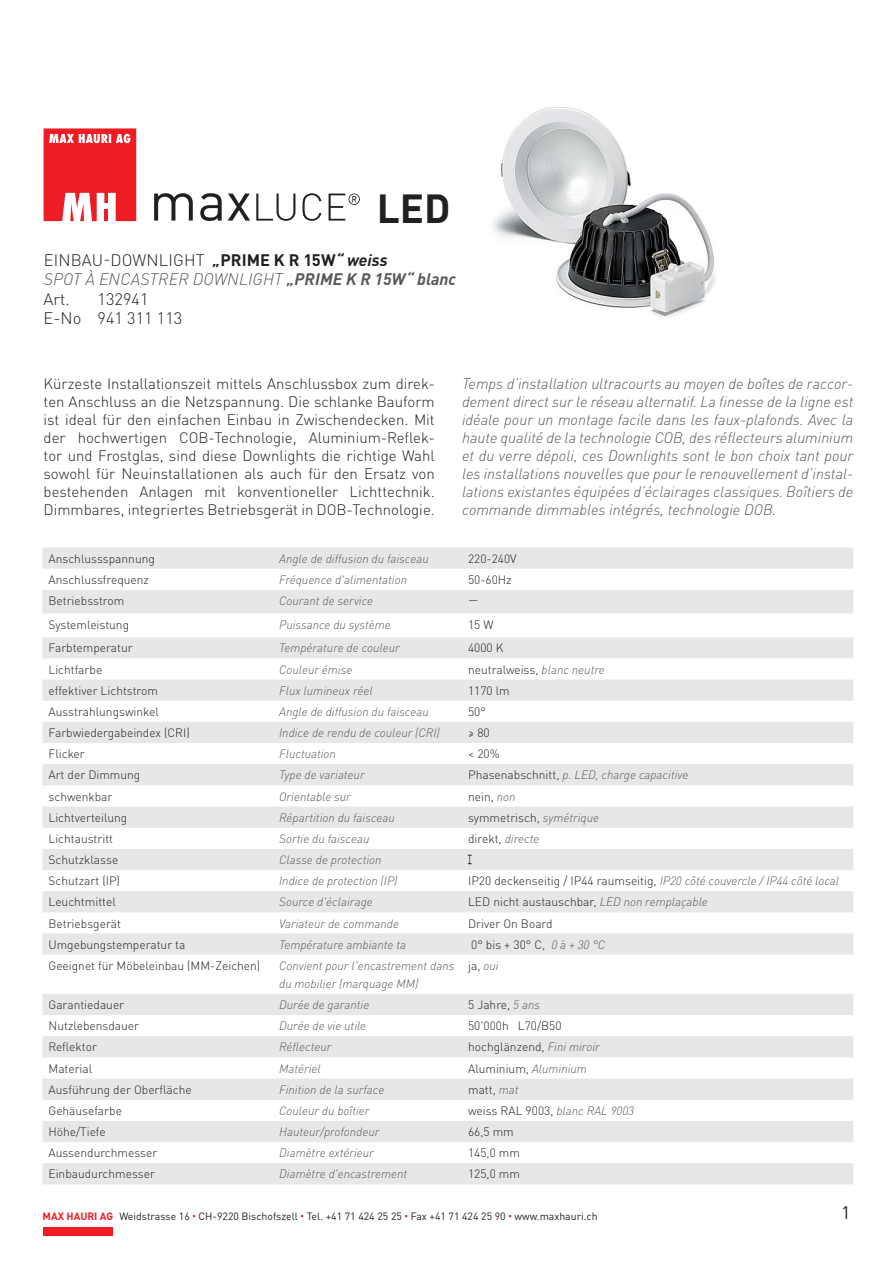
<style>
.page{position:relative;width:893px;height:1263px;background:#fff}
.page>*{position:absolute;margin:0;border:0;box-sizing:border-box;transform-origin:0 0}
.t1{font:700 40.2px "DINOT";color:#231f20}
.t2{font:18px "DINOT";color:#231f20}
.t3{font:italic 300 16.5px/19.5px "DINOT";letter-spacing:.01em;color:#57585a}
.t4{font:300 16.5px/19.5px "DINOT";color:#231f20}
.t5{font:italic 300 15px/18px "DINOT";color:#57585a;text-align:justify}
.t6{font:300 15px/18px "DINOT";color:#231f20;text-align:justify}
.t7{font:300 12px "DINOT";color:#231f20}
.t8{font:italic 300 12px/18px "DINOT";color:#57585a}
.t9{font:10.5px "DINOT";color:#231f20}
.s1{font-style:normal;color:#231f20}
.s2{font-weight:700;color:#231f20}
.s3{font-weight:700;font-style:normal;color:#231f20}
.s4{font-weight:700}
.s5{font-style:italic;color:#57585a}
.s6{font-weight:700;color:#ee1d23}
.s7{font-family:"Arial";font-weight:900;color:#ee1d23}
</style>
<div class="page">
<img style="left:493px;top:107px;width:223px;height:210px">
<svg style="left:44px;top:128px;width:92px;height:93px"></svg>
<svg style="left:154px;top:193px;width:39px;height:28px"></svg>
<svg style="left:200px;top:193px;width:22px;height:28px"></svg>
<svg style="left:228px;top:194px;width:22px;height:27px"></svg>
<svg style="left:256px;top:194px;width:39px;height:27px"></svg>
<svg style="left:302px;top:193px;width:19px;height:28px"></svg>
<svg style="left:329px;top:194px;width:31px;height:27px"></svg>
<svg style="left:43px;top:547px;width:810px;height:637px"></svg>
<div style="left:43px;top:1227px;width:70px;height:8px;background:#ee1d23"></div>
<h1 class="t1" style="left:377px;top:182px;width:75px">LED</h1>
<h3 class="t3" style="left:44px;top:250px;width:414px"><span class="s1">EINBAU-DOWNLIGHT</span> <span class="s2">„</span><span class="s3">PRIME K R 15W</span><span class="s2">“ weiss<br></span>SPOT À ENCASTRER DOWNLIGHT <span class="s4">„PRIME K R 15W“ blanc<br></span><span class="s1">Art.</span></h3>
<h3 class="t4" style="left:44px;top:289px;width:140px;text-indent:54px">132941<br>E-No 941 311 113</h3>
<p class="t6" style="left:44px;top:374px;width:393px">Kürzeste Installationszeit mittels Anschlussbox zum direk&shy;ten Anschluss an die Netzspannung. Die schlanke Bauform ist ideal für den einfachen Einbau in Zwischendecken. Mit der hochwertigen COB-Technologie, Aluminium-Reflek&shy;tor und Frostglas, sind diese Downlights die richtige Wahl sowohl für Neuinstallationen als auch für den Ersatz von bestehenden Anlagen mit konventioneller Lichttechnik.<br>Dimmbares, integriertes Betriebsgerät in DOB-Technologie.</p>
<p class="t5" style="left:462px;top:374px;width:393px">Temps d’installation ultracourts au moyen de boîtes de raccor&shy;dement direct sur le réseau alternatif. La finesse de la ligne est idéale pour un montage facile dans les faux-plafonds. Avec la haute qualité de la technologie COB, des réflecteurs aluminium et du verre dépoli, ces Downlights sont le bon choix tant pour les installations nouvelles que pour le renouvellement d’instal&shy;lations existantes équipées d’éclairages classiques. Boîtiers de commande dimmables intégrés, technologie DOB.</p>
<p class="t7" style="left:49px;top:551px;width:108px">Anschlussspannung</p>
<p class="t8" style="left:279px;top:549px;width:151px">Angle de diffusion du faisceau</p>
<p class="t7" style="left:468px;top:551px;width:50px">220-240V</p>
<p class="t7" style="left:49px;top:572px;width:102px">Anschlussfrequenz</p>
<p class="t8" style="left:279px;top:570px;width:129px">Fréquence d'alimentation</p>
<p class="t7" style="left:468px;top:572px;width:45px">50-60Hz</p>
<p class="t7" style="left:49px;top:593px;width:77px">Betriebsstrom</p>
<p class="t8" style="left:279px;top:592px;width:95px">Courant de service</p>
<p class="t7" style="left:468px;top:593px;width:12px">—</p>
<p class="t7" style="left:49px;top:617px;width:82px">Systemleistung</p>
<p class="t8" style="left:279px;top:615px;width:113px">Puissance du système</p>
<p class="t7" style="left:468px;top:617px;width:27px">15 W</p>
<p class="t7" style="left:49px;top:641px;width:86px">Farbtemperatur</p>
<p class="t8" style="left:279px;top:639px;width:122px">Température de couleur</p>
<p class="t7" style="left:468px;top:641px;width:37px">4000 K</p>
<p class="t7" style="left:49px;top:662px;width:55px">Lichtfarbe</p>
<p class="t8" style="left:279px;top:660px;width:75px">Couleur émise</p>
<p class="t7" style="left:468px;top:662px;width:138px">neutralweiss, <span class="s5">blanc neutre</span></p>
<p class="t7" style="left:49px;top:683px;width:111px">effektiver Lichtstrom</p>
<p class="t8" style="left:279px;top:681px;width:95px">Flux lumineux réel</p>
<p class="t7" style="left:468px;top:683px;width:43px">1170 lm</p>
<p class="t7" style="left:49px;top:704px;width:112px">Ausstrahlungswinkel</p>
<p class="t8" style="left:279px;top:702px;width:151px">Angle de diffusion du faisceau</p>
<p class="t7" style="left:468px;top:704px;width:19px">50°</p>
<p class="t7" style="left:49px;top:725px;width:143px">Farbwiedergabeindex (CRI)</p>
<p class="t8" style="left:279px;top:724px;width:162px">Indice de rendu de couleur (CRI)</p>
<p class="t7" style="left:468px;top:725px;width:23px">≥ 80</p>
<p class="t7" style="left:49px;top:746px;width:38px">Flicker</p>
<p class="t8" style="left:279px;top:745px;width:58px">Fluctuation</p>
<p class="t7" style="left:468px;top:746px;width:33px">&lt; 20%</p>
<p class="t7" style="left:49px;top:768px;width:93px">Art der Dimmung</p>
<p class="t8" style="left:279px;top:766px;width:87px">Type de variateur</p>
<p class="t8" style="left:468px;top:766px;width:222px"><span class="s1">Phasenabschnitt,</span> p. LED, charge capacitive</p>
<p class="t7" style="left:49px;top:789px;width:65px">schwenkbar</p>
<p class="t8" style="left:279px;top:787px;width:73px">Orientable sur</p>
<p class="t7" style="left:468px;top:789px;width:49px">nein, <span class="s5">non</span></p>
<p class="t7" style="left:49px;top:810px;width:80px">Lichtverteilung</p>
<p class="t8" style="left:279px;top:808px;width:117px">Répartition du faisceau</p>
<p class="t7" style="left:468px;top:810px;width:132px">symmetrisch, <span class="s5">symétrique</span></p>
<p class="t7" style="left:49px;top:831px;width:66px">Lichtaustritt</p>
<p class="t8" style="left:279px;top:829px;width:92px">Sortie du faisceau</p>
<p class="t7" style="left:468px;top:831px;width:73px">direkt, <span class="s5">directe</span></p>
<p class="t7" style="left:49px;top:852px;width:71px">Schutzklasse</p>
<p class="t8" style="left:279px;top:851px;width:104px">Classe de protection</p>
<p class="t7" style="left:468px;top:852px;width:5px">I</p>
<p class="t7" style="left:49px;top:873px;width:73px">Schutzart (IP)</p>
<p class="t8" style="left:279px;top:872px;width:120px">Indice de protection (IP)</p>
<p class="t7" style="left:468px;top:873px;width:373px">IP20 deckenseitig / IP44 raumseitig, <span class="s5">IP20 côté couvercle / IP44 côté local</span></p>
<p class="t7" style="left:49px;top:895px;width:69px">Leuchtmittel</p>
<p class="t8" style="left:279px;top:893px;width:95px">Source d'éclairage</p>
<p class="t7" style="left:468px;top:895px;width:241px">LED nicht austauschbar, <span class="s5">LED non remplaçable</span></p>
<p class="t7" style="left:49px;top:916px;width:74px">Betriebsgerät</p>
<p class="t8" style="left:279px;top:914px;width:121px">Variateur de commande</p>
<p class="t7" style="left:468px;top:916px;width:86px">Driver On Board</p>
<p class="t7" style="left:49px;top:937px;width:138px">Umgebungstemperatur ta</p>
<p class="t8" style="left:279px;top:935px;width:128px">Température ambiante ta</p>
<p class="t7" style="left:471px;top:937px;width:136px">0° bis + 30° C, <span class="s5">0 à + 30 °C</span></p>
<p class="t7" style="left:49px;top:958px;width:213px">Geeignet für Möbeleinbau (MM-Zeichen)</p>
<p class="t8" style="left:279px;top:956px;width:177px">Convient pour l'encastrement dans du mobilier (marquage MM)</p>
<p class="t7" style="left:468px;top:958px;width:32px">ja, <span class="s5">oui</span></p>
<p class="t7" style="left:49px;top:997px;width:77px">Garantiedauer</p>
<p class="t8" style="left:279px;top:996px;width:92px">Durée de garantie</p>
<p class="t7" style="left:468px;top:997px;width:73px">5 Jahre, <span class="s5">5 ans</span></p>
<p class="t7" style="left:49px;top:1018px;width:92px">Nutzlebensdauer</p>
<p class="t8" style="left:279px;top:1017px;width:89px">Durée de vie utile</p>
<p class="t7" style="left:468px;top:1018px;width:95px">50'000h L70/B50</p>
<p class="t7" style="left:49px;top:1040px;width:50px">Reflektor</p>
<p class="t8" style="left:279px;top:1038px;width:54px">Réflecteur</p>
<p class="t7" style="left:468px;top:1040px;width:133px">hochglänzend, <span class="s5">Fini miroir</span></p>
<p class="t7" style="left:49px;top:1061px;width:45px">Material</p>
<p class="t8" style="left:279px;top:1059px;width:43px">Matériel</p>
<p class="t7" style="left:468px;top:1061px;width:120px">Aluminium, <span class="s5">Aluminium</span></p>
<p class="t7" style="left:49px;top:1082px;width:145px">Ausführung der Oberfläche</p>
<p class="t8" style="left:279px;top:1080px;width:107px">Finition de la surface</p>
<p class="t7" style="left:468px;top:1082px;width:52px">matt, <span class="s5">mat</span></p>
<p class="t7" style="left:49px;top:1103px;width:75px">Gehäusefarbe</p>
<p class="t8" style="left:279px;top:1101px;width:92px">Couleur du boîtier</p>
<p class="t7" style="left:468px;top:1103px;width:167px">weiss RAL 9003, <span class="s5">blanc RAL 9003</span></p>
<p class="t7" style="left:49px;top:1124px;width:59px">Höhe/Tiefe</p>
<p class="t8" style="left:279px;top:1123px;width:102px">Hauteur/profondeur</p>
<p class="t7" style="left:468px;top:1124px;width:47px">66,5 mm</p>
<p class="t7" style="left:49px;top:1145px;width:110px">Aussendurchmesser</p>
<p class="t8" style="left:279px;top:1144px;width:96px">Diamètre extérieur</p>
<p class="t7" style="left:468px;top:1145px;width:53px">145,0 mm</p>
<p class="t7" style="left:49px;top:1167px;width:108px">Einbaudurchmesser</p>
<p class="t8" style="left:279px;top:1165px;width:130px">Diamètre d'encastrement</p>
<p class="t7" style="left:468px;top:1167px;width:53px">125,0 mm</p>
<p class="t9" style="left:43px;top:1209px;width:557px"><span class="s6">MAX HAURI AG</span> Weidstrasse 16 <span class="s7">∙</span> CH-9220 Bischofszell <span class="s7">∙</span> Tel. +41 71 424 25 25 <span class="s7">∙</span> Fax +41 71 424 25 90 <span class="s7">∙</span> www.maxhauri.ch</p>
<h2 class="t2" style="left:841px;top:1201px;width:11px">1</h2>
</div>
